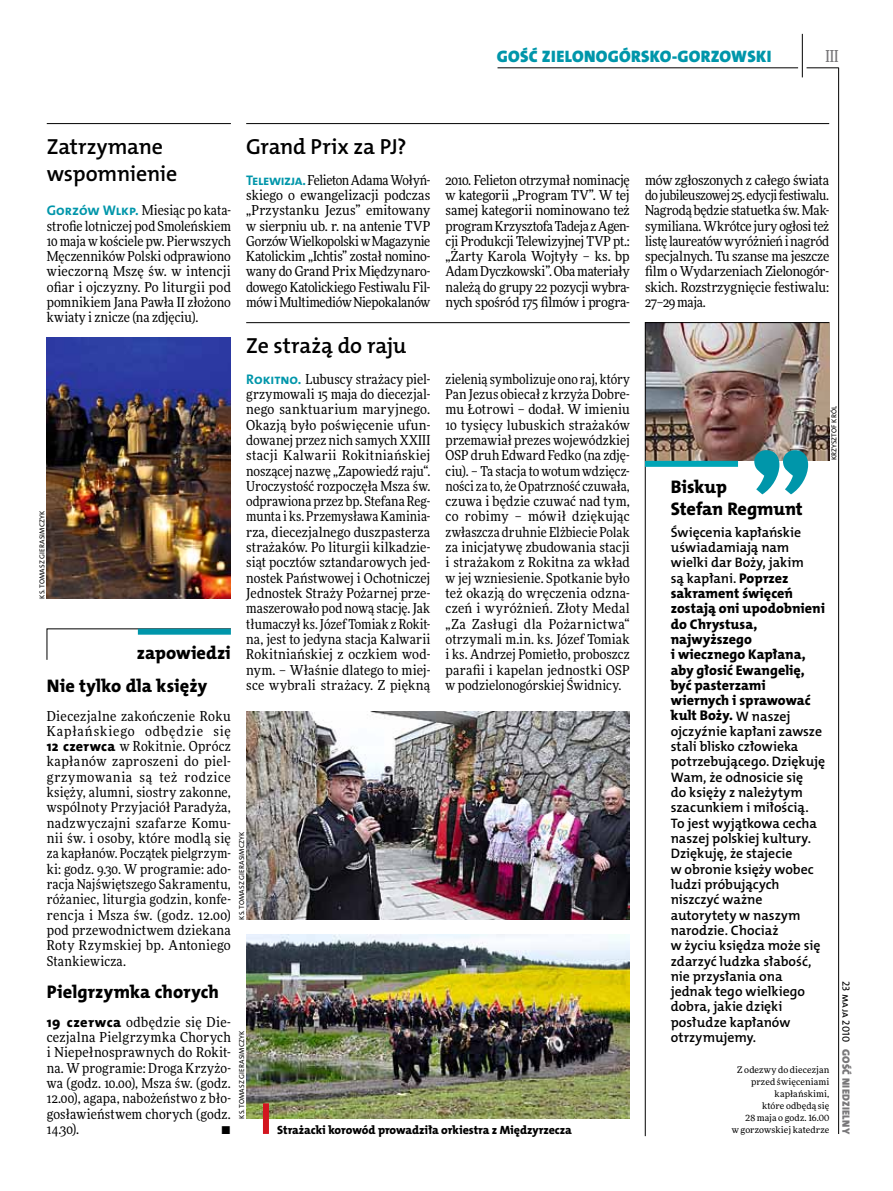
<style>
.page{position:relative;width:893px;height:1191px;background:#fff}
.page>*{position:absolute;margin:0;border:0;box-sizing:border-box;transform-origin:0 0}
.t1{font:21.9px/26.7px "The Mix HP6 Se Bld";letter-spacing:-.01em;color:#000}
.t2{font:18.3px/21.6px "The Mix HP8 Ex Bld";letter-spacing:.005em;color:#000}
.t3{font:16.65px "The Mix HP9 Blk";letter-spacing:.02em;color:#0096aa}
.t4{font:500 16.5px "Freeday Narrow";color:#787779;scale:.9 1}
.t5{font:14.1px/15.3px "The Mix HP8 Ex Bld";color:#000}
.t6{font:13.8px/15.3px "The Mix HP6 Se Bld";letter-spacing:-.005em;color:#000}
.t7{font:13.65px/15.3px "Freeday Narrow News";color:#000;text-align:justify}
.t8{font:12px "The Mix HP8 Ex Bld";letter-spacing:-.005em;color:#000}
.t9{font:10.5px "The Mix HP9 Blk";letter-spacing:.025em;color:#787779}
.t10{font:10.5px "The Mix HP5 Plain";color:#000}
.t11{font:9px/12px "Freeday News";letter-spacing:.015em;color:#000;text-align:right}
.t12{font:7.2px "The Mix HP5 Plain";letter-spacing:.005em;color:#000}
.s1{font-family:"The Mix HP7 Bld";font-size:13.95px;color:#0096aa}
.s2{font-family:"The Mix HP8 Ex Bld";font-size:13.95px}
.s3{font-family:"The Mix HP8 Ex Bld";font-size:14.1px}
.s4{font-family:"The Mix HP6 Se Bld";font-size:13.8px}
</style>
<div class="page">
<hr style="left:838px;top:68px;width:1px;height:1066px;background:#000">
<hr style="left:802px;top:34px;width:1px;height:43px;background:#000">
<hr style="left:806px;top:68px;width:33px;height:1px;background:#000">
<hr style="left:497px;top:68px;width:301px;height:1px;background:#000">
<svg style="left:645px;top:322px;width:185px;height:814px"></svg>
<div style="left:645px;top:461px;width:93px;height:6px;background:#00a5b6"></div>
<svg style="left:754px;top:450px;width:54px;height:44px"></svg>
<svg style="left:47px;top:628px;width:184px;height:32px"></svg>
<div style="left:138px;top:628px;width:93px;height:6px;background:#0096aa"></div>
<hr style="left:246px;top:123px;width:583px;height:1px;background:#000">
<hr style="left:246px;top:322px;width:384px;height:1px;background:#000">
<img style="left:246px;top:711px;width:384px;height:208px">
<img style="left:246px;top:935px;width:384px;height:183px">
<hr style="left:47px;top:123px;width:184px;height:1px;background:#000">
<img style="left:47px;top:338px;width:184px;height:260px">
<div style="left:263px;top:1103px;width:6px;height:31px;background:#d3151f"></div>
<p class="t3" style="left:497px;top:46px;width:276px">GOŚĆ ZIELONOGÓRSKO-GORZOWSKI</p>
<p class="t4" style="left:825px;top:46px;width:16px">III</p>
<h1 class="t1" style="left:47px;top:133px;width:132px">Zatrzymane wspomnienie</h1>
<p class="t7" style="left:47px;top:202px;width:186px"><span class="s1">Gorzów Wlkp.</span> Miesiąc po kata&shy;strofie lotniczej pod Smoleńskiem 10 maja w kościele pw. Pierwszych Męczenników Polski odprawiono wieczorną Mszę św. w intencji ofiar i ojczyzny. Po liturgii pod pomnikiem Jana Pawła II złożono kwiaty i znicze (na zdjęciu).</p>
<p class="t12" style="left:38px;top:598px;width:88px;rotate:-90deg">Ks. Tomasz Gierasimczyk</p>
<h2 class="t2" style="left:137px;top:642px;width:95px">zapowiedzi</h2>
<h2 class="t2" style="left:47px;top:675px;width:162px">Nie tylko dla księży</h2>
<p class="t7" style="left:47px;top:708px;width:186px">Diecezjalne zakończenie Roku Kapłańskiego odbędzie się <span class="s2">12 czerwca</span> w Rokitnie. Oprócz kapłanów zaproszeni do piel&shy;grzymowania są też rodzice księży, alumni, siostry zakonne, wspólnoty Przyjaciół Paradyża, nadzwyczajni szafarze Komu&shy;nii św. i osoby, które modlą się za kapłanów. Początek pielgrzym&shy;ki: godz. 9.30. W programie: ado&shy;racja Najświętszego Sakramentu, różaniec, liturgia godzin, konfe&shy;rencja i Msza św. (godz. 12.00) pod przewodnictwem dziekana Roty Rzymskiej bp. Antoniego Stankiewicza.</p>
<h2 class="t2" style="left:47px;top:981px;width:174px">Pielgrzymka chorych</h2>
<p class="t7" style="left:47px;top:1014px;width:186px"><span class="s2">19 czerwca</span> odbędzie się Die&shy;cezjalna Pielgrzymka Chorych i Niepełnosprawnych do Rokit&shy;na. W programie: Droga Krzyżo&shy;wa (godz. 10.00), Msza św. (godz.<br>12.00), agapa, nabożeństwo z bło&shy;gosławieństwem chorych (godz.<br>14.30).</p>
<p class="t7" style="left:221px;top:1121px;width:11px">•</p>
<h1 class="t1" style="left:246px;top:133px;width:162px">Grand Prix za PJ?</h1>
<p class="t7" style="left:246px;top:172px;width:186px"><span class="s1">Telewizja.</span> Felieton Adama Wołyń&shy;skiego o ewangelizacji podczas „Przystanku Jezus” emitowany w sierpniu ub. r. na antenie TVP Gorzów Wielkopolski w Magazynie Katolickim „Ichtis” został nomino&shy;wany do Grand Prix Międzynaro&shy;dowego Katolickiego Festiwalu Fil&shy;mów i Multimediów Niepokalanów</p>
<p class="t7" style="left:446px;top:172px;width:186px">2010. Felieton otrzymał nominację w kategorii „Program TV”. W tej samej kategorii nominowano też program Krzysztofa Tadeja z Agen&shy;cji Produkcji Telewizyjnej TVP pt.: „Żarty Karola Wojtyły – ks. bp Adam Dyczkowski”. Oba materiały należą do grupy 22 pozycji wybra&shy;nych spośród 175 filmów i progra-</p>
<p class="t7" style="left:645px;top:172px;width:186px">mów zgłoszonych z całego świata do jubileuszowej 25. edycji festiwalu.<br>Nagrodą będzie statuetka św. Mak&shy;symiliana. Wkrótce jury ogłosi też listę laureatów wyróżnień i nagród specjalnych. Tu szanse ma jeszcze film o Wydarzeniach Zielonogór&shy;skich. Rozstrzygnięcie festiwalu:<br>27–29 maja.</p>
<h1 class="t1" style="left:246px;top:332px;width:162px">Ze strażą do raju</h1>
<p class="t7" style="left:246px;top:371px;width:186px"><span class="s1">Rokitno.</span> Lubuscy strażacy piel&shy;grzymowali 15 maja do diecezjal&shy;nego sanktuarium maryjnego.<br>Okazją było poświęcenie ufun&shy;dowanej przez nich samych XXIII stacji Kalwarii Rokitniańskiej noszącej nazwę „Zapowiedź raju“.<br>Uroczystość rozpoczęła Msza św. odprawiona przez bp. Stefana Reg&shy;munta i ks. Przemysława Kaminia&shy;rza, diecezjalnego duszpasterza strażaków. Po liturgii kilkadzie&shy;siąt pocztów sztandarowych jed&shy;nostek Państwowej i Ochotniczej Jednostek Straży Pożarnej prze&shy;maszerowało pod nową stację. Jak tłumaczył ks. Józef Tomiak z Rokit&shy;na, jest to jedyna stacja Kalwarii Rokitniańskiej z oczkiem wod&shy;nym. – Właśnie dlatego to miej&shy;sce wybrali strażacy. Z piękną</p>
<p class="t7" style="left:446px;top:371px;width:186px">zielenią symbolizuje ono raj, który Pan Jezus obiecał z krzyża Dobre&shy;mu Łotrowi – dodał. W imieniu 10 tysięcy lubuskich strażaków przemawiał prezes wojewódzkiej OSP druh Edward Fedko (na zdję&shy;ciu). – Ta stacja to wotum wdzięcz&shy;ności za to, że Opatrzność czuwała, czuwa i będzie czuwać nad tym, co robimy – mówił dziękując zwłaszcza druhnie Elżbiecie Polak za inicjatywę zbudowania stacji i strażakom z Rokitna za wkład w jej wzniesienie. Spotkanie było też okazją do wręczenia odzna&shy;czeń i wyróżnień. Złoty Medal „Za Zasługi dla Pożarnictwa“ otrzymali m.in. ks. Józef Tomiak i ks. Andrzej Pomietło, proboszcz parafii i kapelan jednostki OSP w podzielonogórskiej Świdnicy.</p>
<p class="t12" style="left:829px;top:460px;width:56px;rotate:-90deg">Krzysztof Król</p>
<h2 class="t2" style="left:671px;top:476px;width:134px">Biskup<br>Stefan Regmunt</h2>
<p class="t6" style="left:671px;top:524px;width:135px">Święcenia kapłańskie uświadamiają nam wielki dar Boży, jakim są kapłani. <span class="s3">Poprzez</span></p>
<p class="t5" style="left:671px;top:586px;width:156px">sakrament święceń zostają oni upodobnieni do Chrystusa, najwyższego<br>i wiecznego Kapłana, aby głosić Ewangelię, być pasterzami wiernych i sprawować kult Boży. <span class="s4">W naszej</span></p>
<p class="t6" style="left:671px;top:723px;width:156px">ojczyźnie kapłani zawsze stali blisko człowieka potrzebującego. Dziękuję<br>Wam, że odnosicie się<br>do księży z należytym szacunkiem i miłością.<br>To jest wyjątkowa cecha naszej polskiej kultury.<br>Dziękuję, że stajecie<br>w obronie księży wobec ludzi próbujących niszczyć ważne autorytety w naszym narodzie. Chociaż<br>w życiu księdza może się zdarzyć ludzka słabość, nie przysłania ona jednak tego wielkiego dobra, jakie dzięki posłudze kapłanów otrzymujemy.</p>
<p class="t11" style="left:732px;top:1063px;width:99px">Z odezwy do diecezjan przed święceniami kapłańskimi,<br>które odbędą się<br>28 maja o godz. 16.00<br>w gorzowskiej katedrze</p>
<p class="t12" style="left:237px;top:919px;width:88px;rotate:-90deg">Ks. Tomasz Gierasimczyk</p>
<p class="t10" style="left:853px;top:980px;width:63px;rotate:90deg">23 maja 2010</p>
<p class="t12" style="left:237px;top:1118px;width:88px;rotate:-90deg">Ks. Tomasz Gierasimczyk</p>
<p class="t9" style="left:853px;top:1049px;width:86px;rotate:90deg">GOŚĆ NIEDZIELNY</p>
<p class="t8" style="left:277px;top:1122px;width:296px">Strażacki korowód prowadziła orkiestra z Międzyrzecza</p>
</div>
